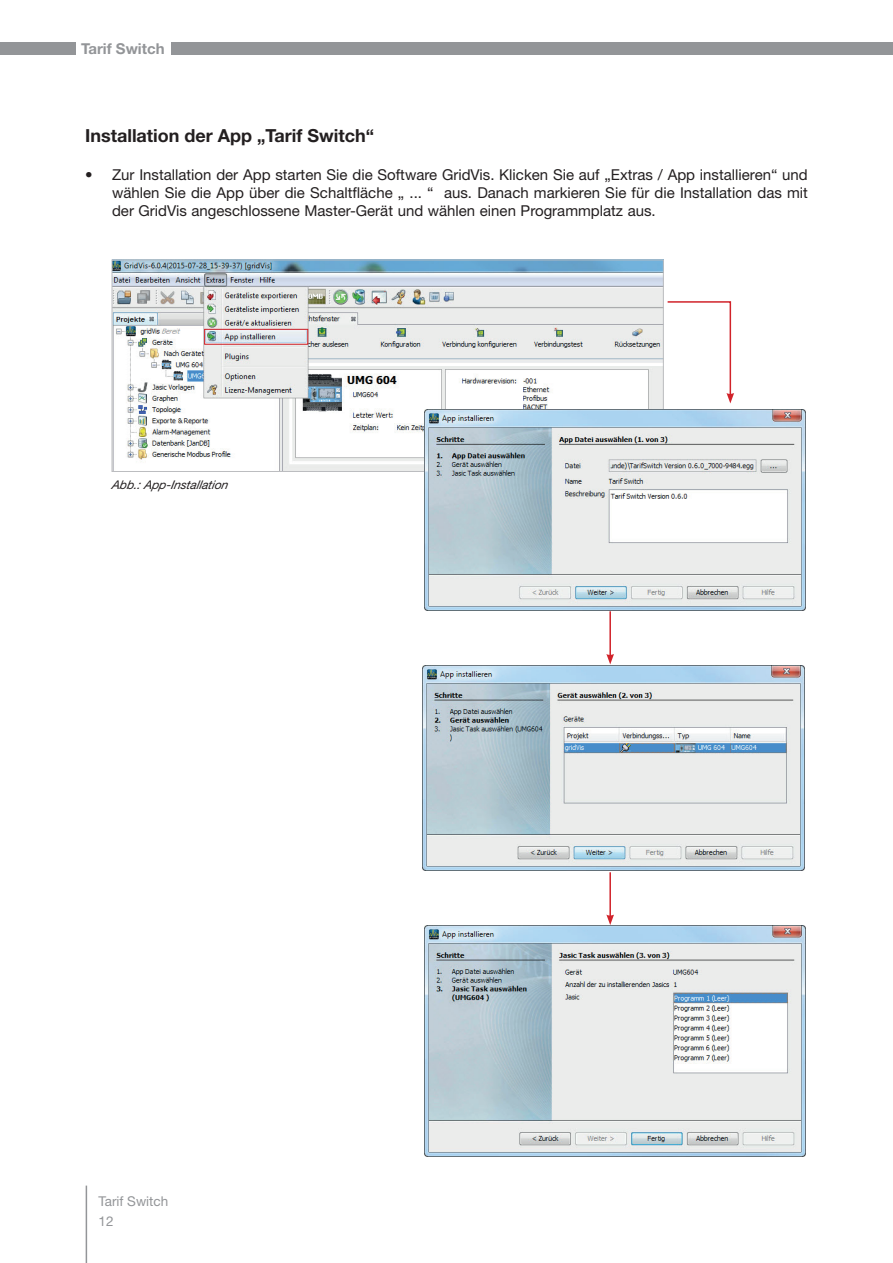
<style>
.page{position:relative;width:893px;height:1263px;background:#fff}
.page>*{position:absolute;margin:0;border:0;box-sizing:border-box;transform-origin:0 0}
.t1{font:700 18px "Helvetica Neue LT";color:#231f20}
.t2{font:15px/18px "Helvetica Neue LT";color:#231f20;text-align:justify}
.t3{font:700 15px "Helvetica Neue LT";color:#939598}
.t4{font:13.5px/19.5px "Helvetica Neue LT";color:#939598}
.t5{font:italic 12px "Helvetica Neue LT";color:#231f20}
</style>
<div class="page">
<div style="left:171px;top:43px;width:721px;height:12px;background:#939598"></div>
<div style="left:0;top:43px;width:75px;height:12px;background:#939598"></div>
<hr style="left:86px;top:1185px;width:1px;height:78px;background:#939598">
<img style="left:423px;top:665px;width:381px;height:206px">
<img style="left:424px;top:925px;width:381px;height:231px">
<img style="left:114px;top:262px;width:548px;height:208px">
<div style="left:112px;top:260px;width:552px;height:212px;border:1px solid #bcbdc0"></div>
<svg style="left:667px;top:301px;width:67px;height:102px"></svg>
<hr style="left:609px;top:611px;width:2px;height:45px;background:#d1232a">
<svg style="left:606px;top:654px;width:8px;height:10px"></svg>
<hr style="left:609px;top:872px;width:2px;height:45px;background:#d1232a">
<svg style="left:606px;top:914px;width:8px;height:11px"></svg>
<img style="left:424px;top:410px;width:381px;height:200px">
<div style="left:204px;top:329px;width:104px;height:16px;border:1px solid #d1232a"></div>
<p class="t3" style="left:81px;top:40px;width:85px">Tarif Switch</p>
<p class="t1" style="left:85px;top:124px;width:291px">Installation der App „Tarif Switch“</p>
<p class="t2" style="left:112px;top:166px;width:697px;text-indent:-27px">• Zur Installation der App starten Sie die Software GridVis. Klicken Sie auf „Extras / App installieren“ und wählen Sie die App über die Schaltfläche „ ... “ aus. Danach markieren Sie für die Installation das mit der GridVis angeschlossene Master-Gerät und wählen einen Programmplatz aus.</p>
<p class="t5" style="left:112px;top:477px;width:120px">Abb.: App -Installation</p>
<p class="t4" style="left:99px;top:1192px;width:71px">Tarif Switch<br>12</p>
</div>
